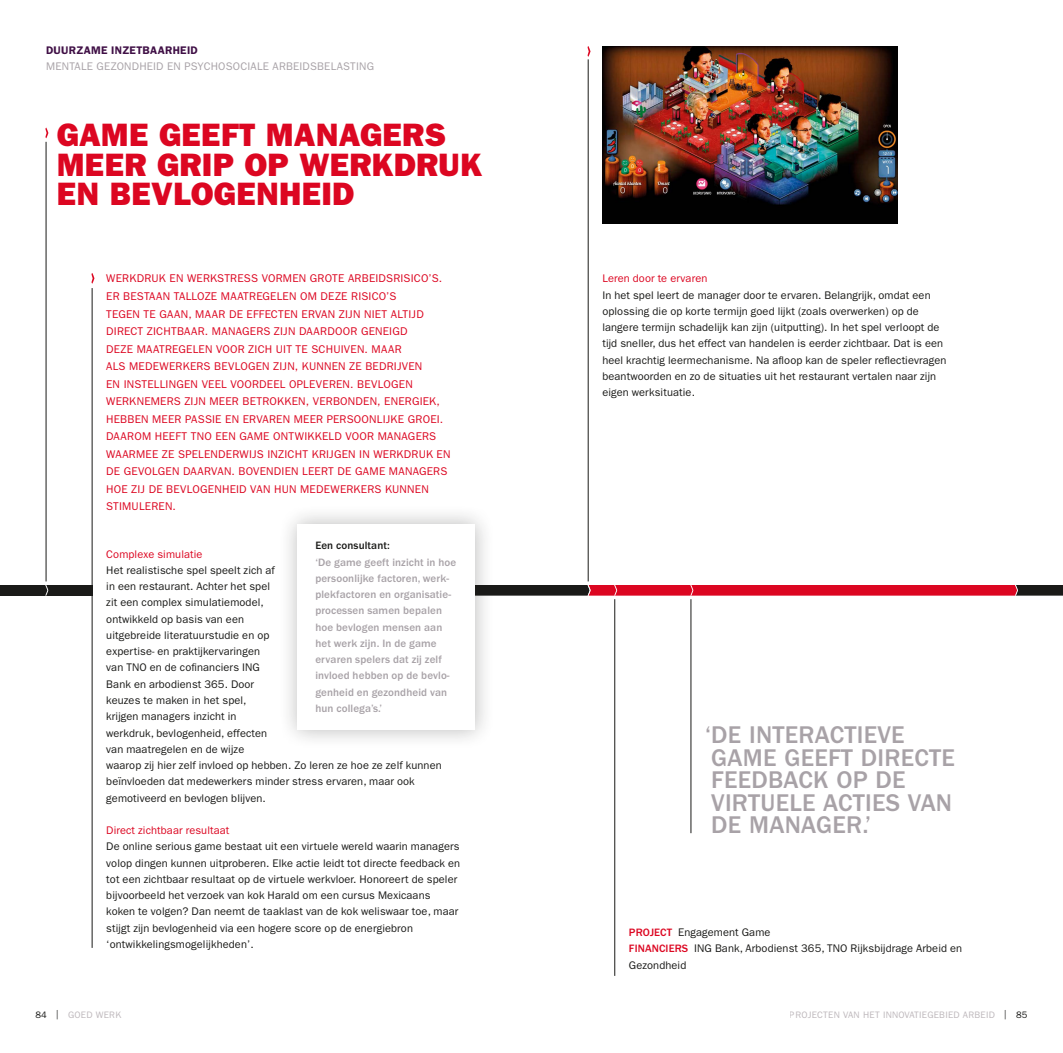
<style>
.page{position:relative;width:1063px;height:1053px;background:#fff}
.page>*{position:absolute;margin:0;border:0;box-sizing:border-box;transform-origin:0 0}
.t1{font:32.5px/29.2px "ITC Franklin Gothic Std Hvy";letter-spacing:.01em;color:#dc0621}
.t2{font:500 25px/22.5px "ITC Franklin Gothic Std";letter-spacing:.01em;color:#a8a2a7}
.t3{font:11.25px/17.5px "ITC Franklin Gothic Std";letter-spacing:.02em;color:#dc0621}
.t4{font:11.12px/16.2px "ITC Franklin Gothic Std";letter-spacing:.01em;color:#1a1a18}
.t5{font:500 11.12px/16.2px "ITC Franklin Gothic Std";letter-spacing:.01em;color:#a8a2a7}
.t6{font:11.12px "ITC Franklin Gothic Std";letter-spacing:.01em;color:#dc0621}
.t7{font:11.12px "ITC Franklin Gothic Std";letter-spacing:.02em;color:#a8a2a7}
.t8{font:600 11.12px "ITC Franklin Gothic Std";letter-spacing:.025em;color:#401046}
.t9{font:500 11.12px "ITC Franklin Gothic Std";letter-spacing:.01em;color:#1a1a18}
.t10{font:500 11.12px "ITC Franklin Gothic Std";color:#dc0621}
.t11{font:9.38px "ITC Franklin Gothic Std";letter-spacing:.025em;color:#beb8bc}
.s1{font-weight:500;color:#dc0621}
.s2{color:#1a1a18}
</style>
<div class="page">
<div style="left:0;top:585px;width:92px;height:10px;background:#1a1a18"></div>
<svg style="left:45px;top:585px;width:3px;height:10px"></svg>
<svg style="left:91px;top:273px;width:3px;height:10px"></svg>
<svg style="left:45px;top:128px;width:3px;height:10px"></svg>
<hr style="left:46px;top:142px;width:1px;height:439px;background:#1a1a18">
<hr style="left:92px;top:288px;width:1px;height:659px;background:#1a1a18">
<hr style="left:615px;top:599px;width:1px;height:376px;background:#1a1a18">
<svg style="left:495px;top:585px;width:568px;height:10px;background:#ac0c20"></svg>
<hr style="left:691px;top:599px;width:1px;height:234px;background:#1a1a18">
<svg style="left:587px;top:46px;width:4px;height:11px"></svg>
<hr style="left:588px;top:59px;width:1px;height:522px;background:#1a1a18">
<div style="left:278px;top:504px;width:217px;height:245px;background:#1a1a18;opacity:.3"></div>
<div style="left:298px;top:524px;width:177px;height:205px;background:#fff"></div>
<img style="left:602px;top:46px;width:296px;height:177px">
<p class="t8" style="left:46px;top:43px;width:153px">DUURZAME INZETBAARHEID</p>
<p class="t7" style="left:46px;top:60px;width:329px">mentale gezondheid en psychosociale arbeidsbelasting</p>
<h1 class="t1" style="left:57px;top:121px;width:427px">GAME GEEFT MANAGERS<br>MEER GRIP OP WERKDRUK<br>EN BEVLOGENHEID</h1>
<p class="t3" style="left:106px;top:270px;width:337px">Werkdruk en werkstress vorm en grote arbei dsrisico’s.<br>Er bestaan</p>
<p class="t3" style="left:174px;top:287px;width:56px">talloze maa</p>
<p class="t3" style="left:243px;top:287px;width:154px">tregelen om deze risico’s</p>
<p class="t3" style="left:106px;top:305px;width:69px">tegen te gaan</p>
<p class="t3" style="left:188px;top:305px;width:16px">, maa</p>
<p class="t3" style="left:106px;top:305px;width:319px;text-indent:112px">r de effecten ervan zijn ni et altijd di rect zichtbaar. Managers zijn daardoor geneigd deze maa</p>
<p class="t3" style="left:106px;top:340px;width:335px;text-indent:53px">tregelen voor zich uit te schuiven. Maar<br>als medewerkers bevlogen zijn, kunn en ze bedrijven<br>en instellingen veel voordeel opleveren. Bevlogen werknemers zijn meer betrokken, verbonden, energi ek, hebben m eer passi</p>
<p class="t3" style="left:215px;top:410px;width:229px">e en ervaren m eer persoon lijke groei .</p>
<p class="t3" style="left:106px;top:427px;width:8px">Daa</p>
<p class="t3" style="left:127px;top:427px;width:259px">rom heeft TNO een gam e ontwi kkeld voor mana</p>
<p class="t3" style="left:408px;top:427px;width:29px">gers</p>
<p class="t3" style="left:106px;top:445px;width:9px">waa</p>
<p class="t3" style="left:129px;top:445px;width:145px">rm ee ze spelenderwijs inzi</p>
<p class="t3" style="left:106px;top:445px;width:344px;text-indent:182px">cht krijgen in werkdruk en de gevolgen daarvan . Bovendi en leert de gam e mana</p>
<p class="t3" style="left:106px;top:462px;width:342px;text-indent:313px">gers hoe zij de bevlogen hei d van hun m edewerkers kunn en stim uleren.</p>
<p class="t6" style="left:106px;top:547px;width:98px">Complexe simulatie</p>
<p class="t4" style="left:106px;top:562px;width:337px">Het realistische spel speelt zich af<br>in een restaurant. Achter het spel<br>zit een complex simulatiemodel,<br>ontwikkeld op basis van een<br>uitgebreide literatuurstudie en op<br>expertise- en praktijkervaringen<br>van TNO en de cofinanciers ING<br>Bank en arbodienst 365. Door<br>keuzes te maken in het spel,<br>krijgen managers inzicht in<br>werkdruk, bevlogenheid, effecten<br>van maatregelen en de wijze<br>waarop zij hier zelf invloed op hebben. Zo leren ze hoe ze zelf kunnen beïnvloeden dat medewerkers minder stress ervaren, maar ook gemotiveerd en bevlogen blijven.</p>
<p class="t6" style="left:106px;top:823px;width:125px">Direct zichtbaar resultaat</p>
<p class="t4" style="left:106px;top:838px;width:355px">De online serious game bestaat uit een virtuele wereld waarin managers volop dingen kunnen uitproberen. Elke actie leidt tot directe feedback en tot een zichtbaar resultaat op de virtuele werkvloer. Honoreert de speler bijvoorbeeld het verzoek van kok Harald om een cursus Mexicaans koken te volgen? Dan neemt de taaklast van de kok weliswaar toe, maar stijgt zijn bevlogenheid via een hogere score op de energiebron ‘ontwikkelingsmogelijkheden’.</p>
<p class="t9" style="left:315px;top:539px;width:76px">Een consultant:</p>
<p class="t5" style="left:315px;top:554px;width:142px">‘De game geeft inzicht in hoe persoonlijke factoren, werk&shy;plekfactoren en organisatie&shy;processen samen bepalen hoe bevlogen mensen aan het werk zijn. In de game ervaren spelers dat zij zelf invloed hebben op de bevlo&shy;genheid en gezondheid van hun collega’s.’</p>
<p class="t6" style="left:602px;top:272px;width:107px">Leren door te ervaren</p>
<p class="t4" style="left:602px;top:287px;width:346px">In het spel leert de manager door te ervaren. Belangrijk, omdat een oplossing die op korte termijn goed lijkt (zoals overwerken) op de langere termijn schadelijk kan zijn (uitputting). In het spel verloopt de tijd sneller, dus het effect van handelen is eerder zichtbaar. Dat is een heel krachtig leermechanisme. Na afloop kan de speler reflectievragen beantwoorden en zo de situaties uit het restaurant vertalen naar zijn eigen werksituatie.</p>
<h2 class="t2" style="left:705px;top:723px;width:67px">‘De interact</h2>
<h2 class="t2" style="left:857px;top:723px;width:47px">ieve</h2>
<h2 class="t2" style="left:711px;top:746px;width:17px">game</h2>
<h2 class="t2" style="left:784px;top:746px;width:15px">geeft</h2>
<h2 class="t2" style="left:861px;top:746px;width:39px">directe</h2>
<h2 class="t2" style="left:711px;top:768px;width:15px">feed</h2>
<h2 class="t2" style="left:768px;top:768px;width:32px">back</h2>
<h2 class="t2" style="left:711px;top:768px;width:226px;text-indent:125px">op de virtuele acties van de manager</h2>
<h2 class="t2" style="left:862px;top:813px;width:10px">.’</h2>
<p class="t4" style="left:629px;top:924px;width:143px"><span class="s1">PROJECT</span> Engagement Game <span class="s1">financ</span></p>
<p class="t10" style="left:666px;top:942px;width:11px">iers</p>
<p class="t4" style="left:694px;top:940px;width:269px">ING Bank, Arbodienst 365, TNO Rijksbijdrage Arbeid en</p>
<p class="t4" style="left:629px;top:956px;width:59px">Gezondheid</p>
<p class="t11" style="left:35px;top:1008px;width:87px"><span class="s2">84 |</span> GOED WERK</p>
<p class="t11" style="left:790px;top:1008px;width:239px">projecten van het Innovati egebi ed Arbei d <span class="s2">| 85</span></p>
</div>
